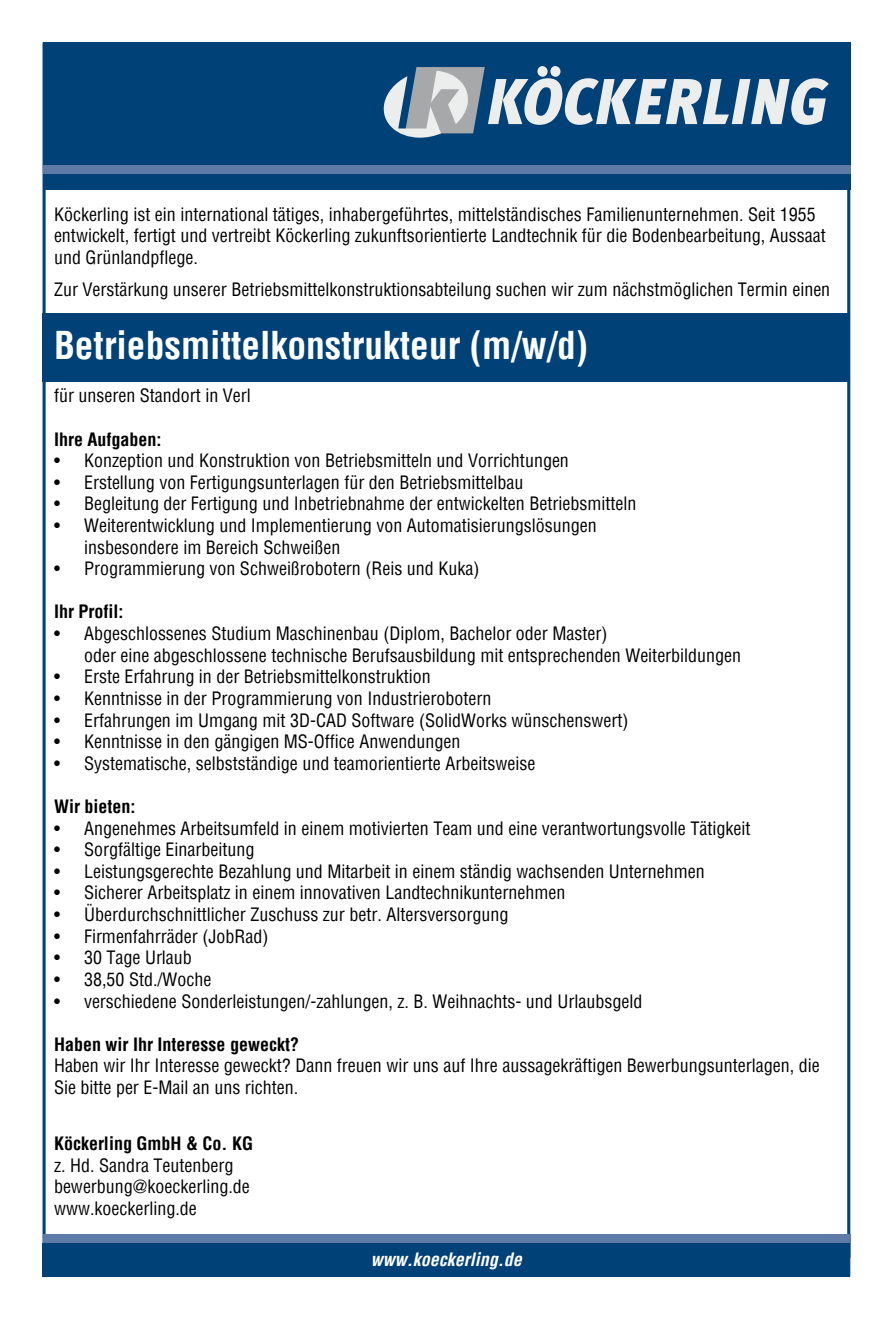
<style>
.page{position:relative;width:893px;height:1319px;background:#fff}
.page>*{position:absolute;margin:0;border:0;box-sizing:border-box;transform-origin:0 0}
.t1{font:700 condensed 37.5px "Helvetica";color:#fff}
.t2{font:condensed 18px/21.6px "Helvetica";color:#000}
.t3{font:700 condensed 18px "Helvetica";color:#000}
.t4{font:italic 700 condensed 18px "Helvetica";color:#fff}
</style>
<div class="page">
<div style="left:43px;top:43px;width:807px;height:147px;background:#004178"></div>
<svg style="left:383px;top:66px;width:446px;height:72px"></svg>
<div style="left:43px;top:314px;width:807px;height:68px;background:#004178"></div>
<div style="left:43px;top:165px;width:807px;height:8px;background:#5d7ba6"></div>
<div style="left:43px;top:1233px;width:807px;height:24px;background:#5d7ba6"></div>
<div style="left:43px;top:1242px;width:807px;height:34px;background:#004178"></div>
<p class="t2" style="left:54px;top:203px;width:773px">Köckerling ist ein international tätiges, inhabergeführtes, mittelständisches Familienunternehmen. Seit 1955 entwickelt, fertigt und vertreibt Köckerling zukunftsorientierte Landtechnik für die Bodenbearbeitung, Aussaat und Grünlandpflege.</p>
<p class="t2" style="left:54px;top:278px;width:778px">Zur Verstärkung unserer Betriebsmittelkonstruktionsabteilung suchen wir zum nächstmöglichen Termin einen</p>
<h1 class="t1" style="left:54px;top:320px;width:536px">Betriebsmittelkonstrukteur (m/w/d)</h1>
<p class="t2" style="left:54px;top:384px;width:198px">für unseren Standort in Verl</p>
<p class="t3" style="left:54px;top:427px;width:109px">Ihre Aufgaben:</p>
<p class="t2" style="left:54px;top:449px;width:516px">• Konzeption und Konstruktion von Betriebsmitteln und Vorrichtungen</p>
<p class="t2" style="left:54px;top:471px;width:471px">• Erstellung von Fertigungsunterlagen für den Betriebsmittelbau</p>
<p class="t2" style="left:54px;top:492px;width:584px">• Begleitung der Fertigung und Inbetriebnahme der entwickelten Betriebsmitteln</p>
<p class="t2" style="left:84px;top:514px;width:514px;text-indent:-30px">• Weiterentwicklung und Implementierung von Automatisierungslösungen insbesondere im Bereich Schweißen</p>
<p class="t2" style="left:54px;top:557px;width:427px">• Programmierung von Schweißrobotern (Reis und Kuka)</p>
<p class="t3" style="left:54px;top:600px;width:71px">Ihr Profil:</p>
<p class="t2" style="left:84px;top:622px;width:659px;text-indent:-30px">• Abgeschlossenes Studium Maschinenbau (Diplom, Bachelor oder Master)<br>oder eine abgeschlossene technische Berufsausbildung mit entsprechenden Weiterbildungen</p>
<p class="t2" style="left:54px;top:665px;width:378px">• Erste Erfahrung in der Betriebsmittelkonstruktion</p>
<p class="t2" style="left:54px;top:687px;width:439px">• Kenntnisse in der Programmierung von Industrierobotern</p>
<p class="t2" style="left:54px;top:708px;width:576px">• Erfahrungen im Umgang mit 3D-CAD Software (SolidWorks wünschenswert)</p>
<p class="t2" style="left:54px;top:730px;width:408px">• Kenntnisse in den gängigen MS-Office Anwendungen</p>
<p class="t2" style="left:54px;top:752px;width:483px">• Systematische, selbstständige und teamorientierte Arbeitsweise</p>
<p class="t3" style="left:54px;top:794px;width:83px">Wir bieten:</p>
<p class="t2" style="left:54px;top:816px;width:698px">• Angenehmes Arbeitsumfeld in einem motivierten Team und eine verantwortungsvolle Tätigkeit</p>
<p class="t2" style="left:54px;top:838px;width:202px">• Sorgfältige Einarbeitung</p>
<p class="t2" style="left:54px;top:860px;width:652px">• Leistungsgerechte Bezahlung und Mitarbeit in einem ständig wachsenden Unternehmen</p>
<p class="t2" style="left:54px;top:881px;width:513px">• Sicherer Arbeitsplatz in einem innovativen Landtechnikunternehmen</p>
<p class="t2" style="left:54px;top:903px;width:456px">• Überdurchschnittlicher Zuschuss zur betr. Altersversorgung</p>
<p class="t2" style="left:54px;top:924px;width:216px">• Firmenfahrräder (JobRad)</p>
<p class="t2" style="left:54px;top:946px;width:139px">• 30 Tage Urlaub</p>
<p class="t2" style="left:54px;top:968px;width:159px">• 38,50 Std./Woche</p>
<p class="t2" style="left:54px;top:989px;width:590px">• verschiedene Sonderleistungen/-zahlungen, z. B. Weihnachts- und Urlaubsgeld</p>
<p class="t3" style="left:54px;top:1032px;width:246px">Haben wir Ihr Interesse geweckt?</p>
<p class="t2" style="left:54px;top:1054px;width:767px">Haben wir Ihr Interesse geweckt? Dann freuen wir uns auf Ihre aussagekräftigen Bewerbungsunterlagen, die<br>Sie bitte per E-Mail an uns richten.</p>
<p class="t3" style="left:54px;top:1131px;width:201px">Köckerling GmbH &amp; Co. KG</p>
<p class="t2" style="left:54px;top:1153px;width:197px">z. Hd. Sandra Teutenberg bewerbung@koeckerling.de www.koeckerling.de</p>
<p class="t4" style="left:371px;top:1247px;width:152px">www.koeckerling.de</p>
</div>
